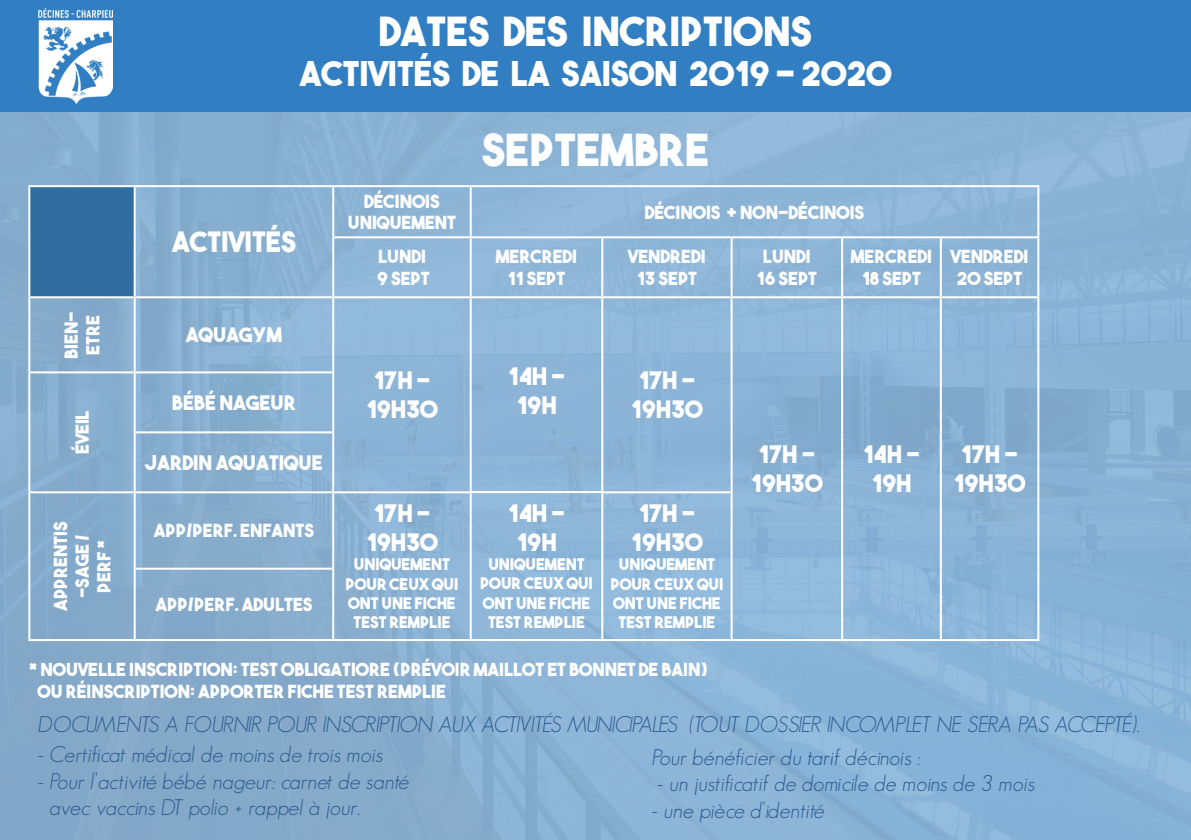
<style>
.page{position:relative;width:1191px;height:840px;background:#fff}
.page>*{position:absolute;margin:0;border:0;box-sizing:border-box;transform-origin:0 0}
.t1{font:44px "The Bold Font";color:#fff}
.t2{font:40px "The Bold Font";color:#fff}
.t3{font:34px "The Bold Font";color:#fff}
.t4{font:28px "The Bold Font";color:#fff}
.t5{font:24px/28.8px "The Bold Font";color:#fff;text-align:center}
.t6{font:italic 300 22px/26.4px "Geosans";color:#295a8f}
.t7{font:italic 300 22px "Geosans";letter-spacing:-.05em;color:#295a8f}
.t8{font:20px "The Bold Font";color:#fff}
.t9{font:18px/21.6px "The Bold Font";color:#fff;text-align:center}
.t10{font:16px/19.2px "The Bold Font";color:#fff;text-align:center}
</style>
<div class="page">
<div style="left:0;top:98px;width:1191px;height:741px;background:linear-gradient(to right,#89aece,#8db7da)"></div>
<div style="left:0;top:0;width:1191px;height:111px;background:#317fc2"></div>
<div style="left:29px;top:186px;width:106px;height:111px;background:#316d9e"></div>
<hr style="left:28px;top:185px;width:106px;height:2px;background:#fff">
<hr style="left:28px;top:187px;width:2px;height:50px;background:#fff">
<hr style="left:28px;top:237px;width:2px;height:59px;background:#fff">
<hr style="left:134px;top:185px;width:198px;height:2px;background:#fff">
<hr style="left:134px;top:187px;width:2px;height:50px;background:#fff">
<hr style="left:134px;top:237px;width:2px;height:59px;background:#fff">
<hr style="left:332px;top:185px;width:138px;height:2px;background:#fff">
<hr style="left:332px;top:187px;width:2px;height:49px;background:#fff">
<hr style="left:470px;top:185px;width:132px;height:2px;background:#fff">
<hr style="left:470px;top:187px;width:2px;height:49px;background:#fff">
<hr style="left:602px;top:185px;width:129px;height:2px;background:#fff">
<hr style="left:731px;top:185px;width:111px;height:2px;background:#fff">
<hr style="left:842px;top:185px;width:98px;height:2px;background:#fff">
<hr style="left:940px;top:185px;width:99px;height:2px;background:#fff">
<hr style="left:470px;top:236px;width:132px;height:2px;background:#fff">
<hr style="left:1037px;top:187px;width:2px;height:49px;background:#fff">
<hr style="left:940px;top:236px;width:99px;height:2px;background:#fff">
<hr style="left:332px;top:236px;width:138px;height:2px;background:#fff">
<hr style="left:332px;top:238px;width:2px;height:58px;background:#fff">
<hr style="left:332px;top:493px;width:2px;height:75px;background:#fff">
<hr style="left:332px;top:568px;width:2px;height:70px;background:#fff">
<hr style="left:332px;top:638px;width:138px;height:2px;background:#fff">
<hr style="left:470px;top:238px;width:2px;height:58px;background:#fff">
<hr style="left:471px;top:296px;width:130px;height:2px;background:#fff">
<hr style="left:470px;top:493px;width:2px;height:75px;background:#fff">
<hr style="left:470px;top:568px;width:2px;height:70px;background:#fff">
<hr style="left:470px;top:638px;width:131px;height:2px;background:#fff">
<hr style="left:602px;top:236px;width:129px;height:2px;background:#fff">
<hr style="left:601px;top:238px;width:2px;height:58px;background:#fff">
<hr style="left:601px;top:296px;width:129px;height:2px;background:#fff">
<hr style="left:601px;top:298px;width:2px;height:74px;background:#fff">
<hr style="left:601px;top:372px;width:2px;height:60px;background:#fff">
<hr style="left:601px;top:432px;width:2px;height:59px;background:#fff">
<hr style="left:601px;top:491px;width:129px;height:2px;background:#fff">
<hr style="left:601px;top:493px;width:2px;height:75px;background:#fff">
<hr style="left:601px;top:568px;width:2px;height:70px;background:#fff">
<hr style="left:601px;top:638px;width:129px;height:2px;background:#fff">
<hr style="left:731px;top:236px;width:111px;height:2px;background:#fff">
<hr style="left:730px;top:238px;width:2px;height:58px;background:#fff">
<hr style="left:730px;top:296px;width:111px;height:2px;background:#fff">
<hr style="left:730px;top:298px;width:2px;height:74px;background:#fff">
<hr style="left:730px;top:372px;width:2px;height:60px;background:#fff">
<hr style="left:730px;top:432px;width:2px;height:60px;background:#fff">
<hr style="left:730px;top:492px;width:2px;height:76px;background:#fff">
<hr style="left:730px;top:568px;width:2px;height:70px;background:#fff">
<hr style="left:730px;top:638px;width:111px;height:2px;background:#fff">
<hr style="left:842px;top:236px;width:98px;height:2px;background:#fff">
<hr style="left:841px;top:238px;width:2px;height:58px;background:#fff">
<hr style="left:841px;top:296px;width:98px;height:2px;background:#fff">
<hr style="left:841px;top:298px;width:2px;height:74px;background:#fff">
<hr style="left:841px;top:372px;width:2px;height:60px;background:#fff">
<hr style="left:841px;top:432px;width:2px;height:60px;background:#fff">
<hr style="left:841px;top:492px;width:2px;height:76px;background:#fff">
<hr style="left:841px;top:568px;width:2px;height:70px;background:#fff">
<hr style="left:841px;top:638px;width:98px;height:2px;background:#fff">
<hr style="left:939px;top:238px;width:2px;height:58px;background:#fff">
<hr style="left:1037px;top:238px;width:2px;height:58px;background:#fff">
<hr style="left:939px;top:296px;width:100px;height:2px;background:#fff">
<hr style="left:939px;top:298px;width:2px;height:74px;background:#fff">
<hr style="left:1037px;top:298px;width:2px;height:74px;background:#fff">
<hr style="left:939px;top:372px;width:2px;height:60px;background:#fff">
<hr style="left:1037px;top:372px;width:2px;height:60px;background:#fff">
<hr style="left:939px;top:432px;width:2px;height:60px;background:#fff">
<hr style="left:1037px;top:432px;width:2px;height:60px;background:#fff">
<hr style="left:939px;top:492px;width:2px;height:76px;background:#fff">
<hr style="left:1037px;top:492px;width:2px;height:76px;background:#fff">
<hr style="left:939px;top:568px;width:2px;height:70px;background:#fff">
<hr style="left:1037px;top:568px;width:2px;height:70px;background:#fff">
<hr style="left:939px;top:638px;width:100px;height:2px;background:#fff">
<hr style="left:28px;top:296px;width:106px;height:2px;background:#fff">
<hr style="left:28px;top:298px;width:2px;height:73px;background:#fff">
<hr style="left:28px;top:371px;width:106px;height:2px;background:#fff">
<hr style="left:28px;top:373px;width:2px;height:59px;background:#fff">
<hr style="left:28px;top:432px;width:2px;height:59px;background:#fff">
<hr style="left:28px;top:491px;width:106px;height:2px;background:#fff">
<hr style="left:28px;top:493px;width:2px;height:75px;background:#fff">
<hr style="left:28px;top:568px;width:2px;height:70px;background:#fff">
<hr style="left:28px;top:638px;width:106px;height:2px;background:#fff">
<hr style="left:134px;top:296px;width:198px;height:2px;background:#fff">
<hr style="left:134px;top:298px;width:2px;height:73px;background:#fff">
<hr style="left:134px;top:371px;width:198px;height:2px;background:#fff">
<hr style="left:134px;top:373px;width:2px;height:58px;background:#fff">
<hr style="left:134px;top:431px;width:198px;height:2px;background:#fff">
<hr style="left:134px;top:433px;width:2px;height:58px;background:#fff">
<hr style="left:134px;top:491px;width:198px;height:2px;background:#fff">
<hr style="left:134px;top:493px;width:2px;height:74px;background:#fff">
<hr style="left:134px;top:567px;width:198px;height:2px;background:#fff">
<hr style="left:134px;top:569px;width:2px;height:69px;background:#fff">
<hr style="left:134px;top:638px;width:198px;height:2px;background:#fff">
<hr style="left:332px;top:296px;width:139px;height:2px;background:#fff">
<hr style="left:332px;top:298px;width:2px;height:74px;background:#fff">
<hr style="left:470px;top:298px;width:2px;height:74px;background:#fff">
<hr style="left:332px;top:372px;width:2px;height:60px;background:#fff">
<hr style="left:470px;top:372px;width:2px;height:60px;background:#fff">
<hr style="left:332px;top:432px;width:2px;height:59px;background:#fff">
<hr style="left:470px;top:432px;width:2px;height:59px;background:#fff">
<hr style="left:332px;top:491px;width:140px;height:2px;background:#fff">
<hr style="left:469px;top:491px;width:135px;height:2px;background:#fff">
<img style="left:38px;top:9px;width:74px;height:95px">
<h2 class="t2" style="left:379px;top:6px;width:434px">DATES DES INCRIPTIONS</h2>
<h3 class="t3" style="left:299px;top:52px;width:593px">ACTIVITÉS DE LA SAISON 2019 - 2020</h3>
<p class="t9" style="left:60px;top:358px;width:49px;text-align:left;rotate:-90deg">BIEN-<br>ETRE</p>
<p class="t9" style="left:71px;top:454px;width:45px;rotate:-90deg">ÉVEIL</p>
<h3 class="t4" style="left:172px;top:224px;width:126px">ACTIVITÉS</h3>
<p class="t8" style="left:186px;top:322px;width:97px">AQUAGYM</p>
<p class="t8" style="left:172px;top:389px;width:125px">BÉBÉ NAGEUR</p>
<p class="t8" style="left:145px;top:449px;width:179px">JARDIN AQUATIQUE</p>
<p class="t9" style="left:49px;top:610px;width:90px;rotate:-90deg">APPRENTIS -SAGE /<br>PERF *</p>
<p class="t9" style="left:154px;top:519px;width:162px">APP/PERF. ENFANTS</p>
<p class="t9" style="left:155px;top:593px;width:159px">APP/PERF. ADULTES</p>
<h1 class="t1" style="left:482px;top:122px;width:229px">SEPTEMBRE</h1>
<p class="t9" style="left:348px;top:190px;width:110px">DÉCINOIS<br>UNIQUEMENT</p>
<p class="t9" style="left:645px;top:201px;width:221px">DÉCINOIS + NON-DÉCINOIS</p>
<p class="t9" style="left:377px;top:245px;width:54px;text-align:left">LUNDI<br>9 SEPT</p>
<p class="t9" style="left:496px;top:245px;width:83px">MERCREDI<br>11 SEPT</p>
<p class="t9" style="left:628px;top:245px;width:79px">VENDREDI<br>13 SEPT</p>
<p class="t9" style="left:756px;top:245px;width:62px">LUNDI<br>16 SEPT</p>
<p class="t9" style="left:851px;top:245px;width:83px">MERCREDI<br>18 SEPT</p>
<p class="t9" style="left:951px;top:245px;width:79px">VENDREDI<br>20 SEPT</p>
<h3 class="t5" style="left:366px;top:365px;width:73px">17H -<br>19H30</h3>
<h3 class="t5" style="left:508px;top:361px;width:59px">14H -<br>19H</h3>
<h3 class="t5" style="left:631px;top:365px;width:73px">17H -<br>19H30</h3>
<h3 class="t5" style="left:366px;top:498px;width:73px">17H -<br>19H30</h3>
<p class="t10" style="left:345px;top:554px;width:114px">UNIQUEMENT<br>POUR CEUX QUI<br>ONT UNE FICHE<br>TEST REMPLIE</p>
<h3 class="t5" style="left:508px;top:498px;width:59px">14H -<br>19H</h3>
<p class="t10" style="left:480px;top:554px;width:114px">UNIQUEMENT<br>POUR CEUX QUI<br>ONT UNE FICHE<br>TEST REMPLIE</p>
<h3 class="t5" style="left:631px;top:498px;width:73px">17H -<br>19H30</h3>
<p class="t10" style="left:610px;top:554px;width:114px">UNIQUEMENT<br>POUR CEUX QUI<br>ONT UNE FICHE<br>TEST REMPLIE</p>
<h3 class="t5" style="left:751px;top:439px;width:73px">17H -<br>19H30</h3>
<h3 class="t5" style="left:863px;top:439px;width:59px">14H -<br>19H</h3>
<h3 class="t5" style="left:953px;top:439px;width:73px">17H -<br>19H30</h3>
<p class="t9" style="left:38px;top:658px;width:671px;text-align:left;text-indent:-9px">* NOUVELLE INSCRIPTION: TEST OBLIGATIORE (PRÉVOIR MAILLOT ET BONNET DE BAIN)<br>OU RÉINSCRIPTION: APPORTER FICHE TEST REMPLIE</p>
<p class="t7" style="left:38px;top:711px;width:1102px">DOCUMENTS A FOURNIR POUR INSCRIPTION AUX ACTIVITÉS MUNICIPALES (TOUT DOSSIER INCOMPLET NE SERA PAS ACCEPTÉ).</p>
<p class="t6" style="left:38px;top:741px;width:346px">- Certificat médical de moins de trois mois</p>
<p class="t6" style="left:49px;top:767px;width:362px;text-indent:-11px">- Pour l’activité bébé nageur: carnet de santé avec vaccins DT polio + rappel à jour.</p>
<p class="t6" style="left:652px;top:743px;width:270px">Pour bénéficier du tarif décinois :</p>
<p class="t6" style="left:658px;top:770px;width:379px">- un justificatif de domicile de moins de 3 mois</p>
<p class="t6" style="left:652px;top:796px;width:174px">- une pièce d’identité</p>
</div>
